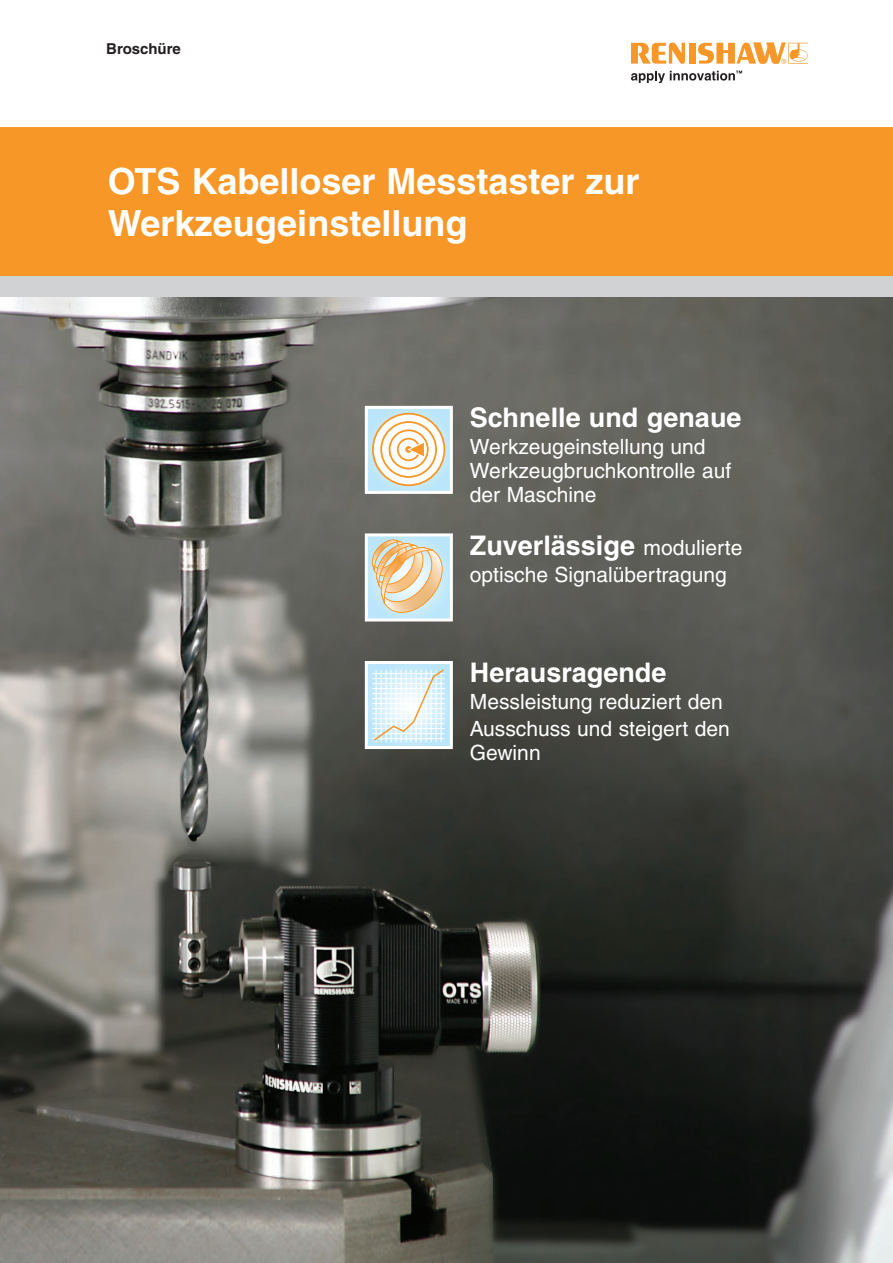
<style>
.page{position:relative;width:893px;height:1263px;background:#fff}
.page>*{position:absolute;margin:0;border:0;box-sizing:border-box;transform-origin:0 0}
.t1{font:700 36px/42px "Helvetica";color:#fff}
.t2{font:700 27px "Helvetica";color:#fff}
.t3{font:21px/24px "Helvetica";color:#fff}
.Doc_name_10pt_bold{font:700 15px "Helvetica";color:#231f20}
.s1{font-weight:400;font-size:21px}
</style>
<div class="page">
<div style="left:0;top:128px;width:893px;height:148px;background:#f79727"></div>
<div style="left:0;top:276px;width:893px;height:22px;background:#d1d2d4"></div>
<svg style="left:631px;top:43px;width:54px;height:21px"></svg>
<div style="left:689px;top:43px;width:7px;height:21px;background:#f79727"></div>
<svg style="left:698px;top:43px;width:110px;height:21px"></svg>
<svg style="left:631px;top:71px;width:111px;height:12px"></svg>
<img style="left:0;top:298px;width:893px;height:965px">
<svg style="left:369px;top:410px;width:80px;height:80px;background:#c1e1ed"></svg>
<svg style="left:373px;top:414px;width:71px;height:71px"></svg>
<div style="left:372px;top:413px;width:73px;height:73px;border:2px solid #f79727;border-radius:50%"></div>
<svg style="left:381px;top:422px;width:55px;height:55px"></svg>
<div style="left:380px;top:421px;width:57px;height:57px;border:2px solid #f79727;border-radius:50%"></div>
<svg style="left:389px;top:430px;width:39px;height:39px"></svg>
<div style="left:389px;top:429px;width:40px;height:40px;border:2px solid #f79727;border-radius:50%"></div>
<div style="left:397px;top:438px;width:23px;height:23px;border:2px solid #f79727;border-radius:50%"></div>
<div style="left:405px;top:446px;width:7px;height:7px;border:2px solid #f79727;border-radius:50%"></div>
<svg style="left:406px;top:440px;width:20px;height:18px"></svg>
<div style="left:365px;top:406px;width:88px;height:88px;border:3px solid #fff"></div>
<div style="left:366px;top:662px;width:85px;height:85px;background:#bce6fa"></div>
<svg style="left:372px;top:669px;width:73px;height:73px"></svg>
<div style="left:365px;top:661px;width:88px;height:88px;border:3px solid #fff"></div>
<div style="left:366px;top:535px;width:85px;height:85px;background:#bce5fa"></div>
<svg style="left:372px;top:539px;width:74px;height:75px"></svg>
<div style="left:365px;top:533px;width:88px;height:88px;border:3px solid #fff"></div>
<p class="Doc_name_10pt_bold" style="left:106px;top:40px;width:76px">Broschüre</p>
<p class="t1" style="left:108px;top:160px;width:533px">OTS Kabelloser Messtaster zur<br>Werkzeugeinstellung</p>
<p class="t2" style="left:470px;top:401px;width:273px">Schnelle und genaue</p>
<p class="t3" style="left:470px;top:434px;width:263px">Werkzeugeinstellung und<br>Werkzeugbruchkontrolle auf der Maschine</p>
<p class="t2" style="left:470px;top:529px;width:274px">Zuverlässige <span class="s1">modulierte</span></p>
<p class="t3" style="left:470px;top:563px;width:258px">optische Signalübertragung</p>
<p class="t2" style="left:470px;top:656px;width:198px">Herausragende</p>
<p class="t3" style="left:470px;top:688px;width:261px;line-height:27px">Messleistung reduziert den<br>Ausschuss und steigert den</p>
<p class="t3" style="left:470px;top:741px;width:72px">Gewinn</p>
</div>
